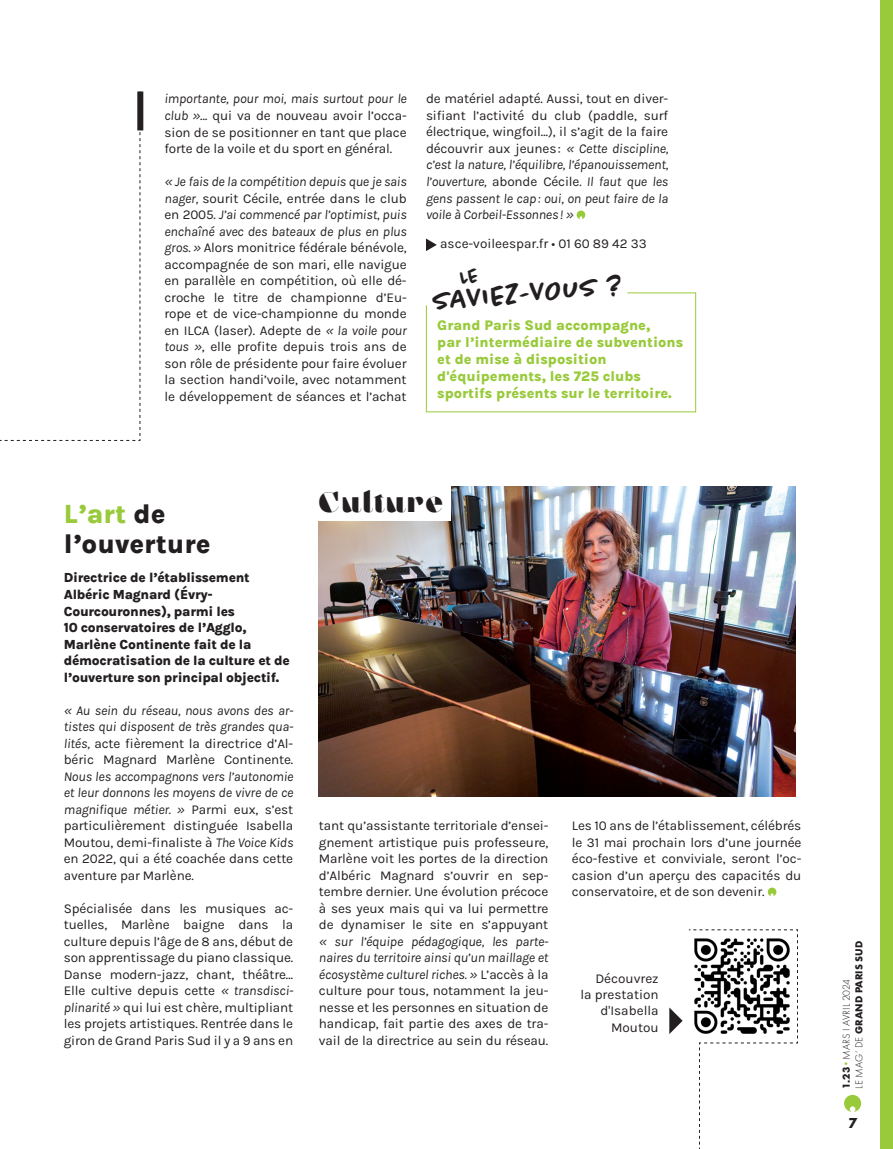
<style>
.page{position:relative;width:893px;height:1149px;background:#fff}
.page>*{position:absolute;margin:0;border:0;box-sizing:border-box;transform-origin:0 0}
.t1{font:500 30px "Chantal";color:#231f20;scale:.95 1}
.t2{font:28.5px "Aziga";letter-spacing:.1em;color:#231f20}
.t3{font:800 27px/30px "Karla";color:#231f20}
.t4{font:700 15px "Futura PT";color:#231f20}
.t5{font:800 14.25px/17.1px "Karla";color:#99ca3b}
.t6{font:13.5px/16.5px "Karla";letter-spacing:-.01em;color:#231f20;text-align:justify}
.t7{font:italic 13.5px/16.5px "Karla";letter-spacing:-.01em;color:#231f20;text-align:justify}
.t8{font:800 13.5px/16.5px "Karla";letter-spacing:-.02em;color:#231f20}
.t9{font:300 10.5px/12.6px "Futura PT";letter-spacing:.005em;color:#231f20}
.s1{font-style:italic}
.s2{font-style:normal}
.s3{color:#99ca3b}
.s4{font-weight:700}
.s5{font-weight:700;color:#99ca3b}
</style>
<div class="page">
<img style="left:319px;top:486px;width:476px;height:310px">
<div style="left:880px;top:0;width:13px;height:1148px;background:#99ca3b"></div>
<svg style="left:768px;top:887px;width:8px;height:9px"></svg>
<svg style="left:577px;top:210px;width:8px;height:9px"></svg>
<svg style="left:426px;top:238px;width:11px;height:13px"></svg>
<div style="left:137px;top:91px;width:6px;height:39px;background:#231f20"></div>
<svg style="left:844px;top:1094px;width:17px;height:17px"></svg>
<svg style="left:426px;top:292px;width:270px;height:120px"></svg>
<div style="left:310px;top:480px;width:141px;height:40px;background:#fff"></div>
<svg style="left:669px;top:929px;width:129px;height:219px"></svg>
<p class="t6" style="left:164px;top:90px;width:244px"><span class="s1">importante, pour moi, mais surtout pour le club »</span>… qui va de nouveau avoir l’occa&shy;sion de se positionner en tant que place forte de la voile et du sport en général.</p>
<p class="t6" style="left:164px;top:173px;width:244px"><span class="s1">« Je fais de la compétition depuis que je sais nager,</span> sourit Cécile, entrée dans le club en 2005. <span class="s1">J’ai commencé par l’optimist, puis enchaîné avec des bateaux de plus en plus gros. »</span> Alors monitrice fédérale bénévole, accompagnée de son mari, elle navigue en parallèle en compétition, où elle dé&shy;croche le titre de championne d’Eu&shy;rope et de vice-championne du monde en ILCA (laser). Adepte de <span class="s1">« la voile pour tous »</span>, elle profite depuis trois ans de son rôle de présidente pour faire évoluer la section handi’voile, avec notamment le développement de séances et l’achat</p>
<p class="t7" style="left:426px;top:90px;width:244px"><span class="s2">de matériel adapté. Aussi, tout en diver&shy;sifiant l’activité du club (paddle, surf électrique, wingfoil…), il s’agit de la faire découvrir aux jeunes:</span> « Cette discipline, c’est la nature, l’équilibre, l’épanouissement, l’ouverture, <span class="s2">abonde Cécile</span>. Il faut que les gens passent le cap: oui, on peut faire de la voile à Corbeil-Essonnes! »</p>
<p class="t6" style="left:440px;top:235px;width:208px">asce-voileespar.fr • 01 60 89 42 33</p>
<h1 class="t1" style="left:432px;top:283px;width:202px;rotate:-5deg">SAVIEZ-VOUS ?</h1>
<p class="t5" style="left:437px;top:316px;width:247px">Grand Paris Sud accompagne,<br>par l’intermédiaire de subventions et de mise à disposition d'équipements, les 725 clubs sportifs présents sur le territoire.</p>
<h3 class="t3" style="left:64px;top:497px;width:148px"><span class="s3">L’art</span> de l’ouverture</h3>
<p class="t8" style="left:64px;top:569px;width:228px">Directrice de l’établissement<br>Albéric Magnard (Évry-<br>Courcouronnes), parmi les<br>10 conservatoires de l’Agglo,<br>Marlène Continente fait de la démocratisation de la culture et de l’ouverture son principal objectif.</p>
<p class="t7" style="left:64px;top:701px;width:231px">« Au sein du réseau, nous avons des ar&shy;tistes qui disposent de très grandes qua&shy;lités, <span class="s2">acte fièrement la directrice d’Al&shy;béric Magnard Marlène Continente.</span></p>
<p class="t6" style="left:64px;top:767px;width:231px"><span class="s1">Nous les accompagnons vers l’autonomie et leur donnons les moyens de vivre de ce magnifique métier. »</span> Parmi eux, s’est particulièrement distinguée Isabella Moutou, demi-finaliste à <span class="s1">The Voice Kids </span>en 2022, qui a été coachée dans cette aventure par Marlène.</p>
<p class="t6" style="left:64px;top:899px;width:231px">Spécialisée dans les musiques ac&shy;tuelles, Marlène baigne dans la culture depuis l’âge de 8 ans, début de son apprentissage du piano classique.<br>Danse modern-jazz, chant, théâtre… Elle cultive depuis cette <span class="s1">« transdisci&shy;plinarité »</span> qui lui est chère, multipliant les projets artistiques. Rentrée dans le giron de Grand Paris Sud il y a 9 ans en</p>
<h2 class="t2" style="left:319px;top:486px;width:125px">Culture</h2>
<p class="t6" style="left:319px;top:816px;width:231px">tant qu’assistante territoriale d’ensei&shy;gnement artistique puis professeure, Marlène voit les portes de la direction d’Albéric Magnard s’ouvrir en sep&shy;tembre dernier. Une évolution précoce à ses yeux mais qui va lui permettre de dynamiser le site en s’appuyant</p>
<p class="t6" style="left:319px;top:932px;width:231px"><span class="s1">« sur l’équipe pédagogique, les parte&shy;naires du territoire ainsi qu’un maillage et écosystème culturel riches. »</span> L’accès à la culture pour tous, notamment la jeu&shy;nesse et les personnes en situation de handicap, fait partie des axes de tra&shy;vail de la directrice au sein du réseau.</p>
<p class="t6" style="left:572px;top:816px;width:231px">Les 10 ans de l’établissement, célébrés le 31 mai prochain lors d’une journée éco-festive et conviviale, seront l’oc&shy;casion d’un aperçu des capacités du conservatoire, et de son devenir.</p>
<p class="t6" style="left:580px;top:969px;width:80px;text-align:right">Découvrez<br>la prestation d'Isabella<br>Moutou</p>
<p class="t9" style="left:840px;top:1088px;width:149px;rotate:-90deg"><span class="s4">1.23</span> <span class="s5">·</span> MARS I AVRIL 2024<br>LE MAG’ DE <span class="s4">GRAND PARIS SUD</span></p>
<p class="t4" style="left:848px;top:1112px;width:10px">7</p>
</div>
